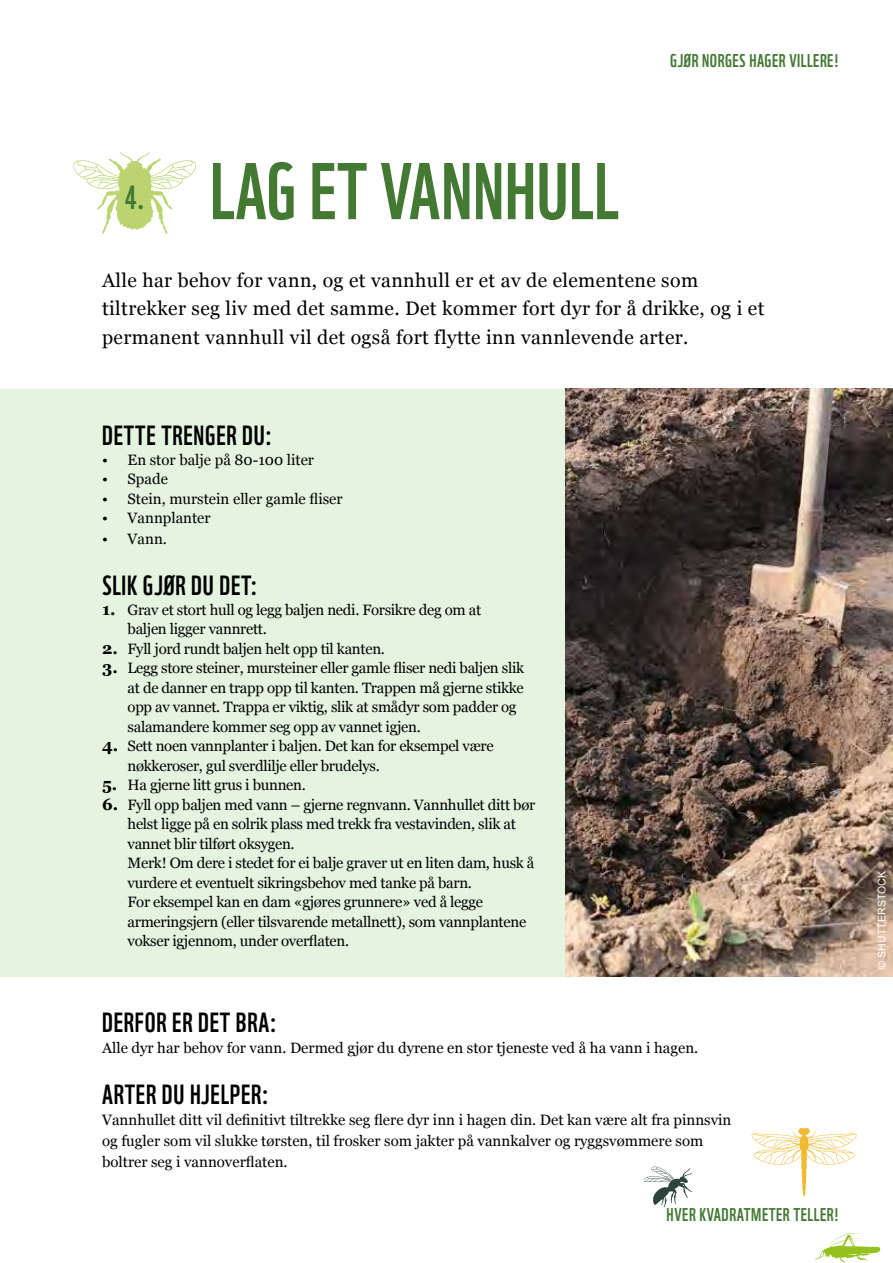
<style>
.page{position:relative;width:893px;height:1263px;background:#fff}
.page>*{position:absolute;margin:0;border:0;box-sizing:border-box;transform-origin:0 0}
.t1{font:78px "WWF";letter-spacing:.01em;color:#447934}
.t2{font:32.7px "WWF";color:#447935}
.t3{font:27px "WWF";letter-spacing:.03em;color:#000}
.t4{font:19.5px/28.5px "Georgia";letter-spacing:.02em;color:#000}
.t5{font:18px "WWF";letter-spacing:.03em;color:#447934}
.t6{font:18px "WWF";letter-spacing:.03em;color:#447935}
.t7{font:15px/19.5px "Georgia";letter-spacing:-.02em;color:#000}
.t8{font:15px/21px "Georgia";color:#000}
.t9{font:10.5px "Arial";letter-spacing:.01em;color:#fff}
.s1{font-weight:700;font-size:16.5px}
</style>
<div class="page">
<div style="left:0;top:389px;width:893px;height:587px;background:#e4f4e1"></div>
<svg style="left:73px;top:152px;width:123px;height:82px"></svg>
<img style="left:566px;top:389px;width:327px;height:587px">
<svg style="left:644px;top:1166px;width:48px;height:41px"></svg>
<svg style="left:815px;top:1233px;width:65px;height:30px"></svg>
<svg style="left:751px;top:1128px;width:106px;height:68px"></svg>
<h2 class="t2" style="left:125px;top:172px;width:22px">4.</h2>
<h1 class="t1" style="left:210px;top:130px;width:410px">LAG ET VANNHULL</h1>
<p class="t5" style="left:670px;top:46px;width:170px">GJØR NORGES HAGER VILLERE!</p>
<h3 class="t4" style="left:102px;top:265px;width:664px">Alle har behov for vann, og et vannhull er et av de elementene som tiltrekker seg liv med det samme. Det kommer fort dyr for å drikke, og i et permanent vannhull vil det også fort flytte inn vannlevende arter.</h3>
<h3 class="t3" style="left:102px;top:414px;width:172px">DETTE TRENGER DU:</h3>
<p class="t8" style="left:102px;top:448px;width:214px">• En stor balje på 80-100 liter</p>
<p class="t7" style="left:102px;top:468px;width:67px">• Spade</p>
<p class="t8" style="left:102px;top:487px;width:242px">• Stein, murstein eller gamle fliser</p>
<p class="t8" style="left:102px;top:507px;width:110px">• Vannplanter</p>
<p class="t7" style="left:102px;top:528px;width:66px">• Vann.</p>
<h3 class="t3" style="left:102px;top:564px;width:157px">SLIK GJØR DU DET:</h3>
<p class="t7" style="left:128px;top:599px;width:355px;text-indent:-26px"><span class="s1">1.</span> Grav et stort hull og legg baljen nedi. Forsikre deg om at baljen ligger vannrett.</p>
<p class="t7" style="left:102px;top:638px;width:284px"><span class="s1">2.</span> Fyll jord rundt baljen helt opp til kanten.</p>
<p class="t7" style="left:128px;top:657px;width:398px;text-indent:-26px"><span class="s1">3.</span> Legg store steiner, mursteiner eller gamle fliser nedi baljen slik at de danner en trapp opp til kanten. Trappen må gjerne stikke opp av vannet. Trappa er viktig, slik at smådyr som padder og salamandere kommer seg opp av vannet igjen.</p>
<p class="t7" style="left:128px;top:735px;width:368px;text-indent:-26px"><span class="s1">4.</span> Sett noen vannplanter i baljen. Det kan for eksempel være nøkkeroser, gul sverdlilje eller brudelys.</p>
<p class="t7" style="left:102px;top:774px;width:205px"><span class="s1">5.</span> Ha gjerne litt grus i bunnen.</p>
<p class="t7" style="left:128px;top:794px;width:409px;text-indent:-26px"><span class="s1">6.</span> Fyll opp baljen med vann – gjerne regnvann. Vannhullet ditt bør helst ligge på en solrik plass med trekk fra vestavinden, slik at vannet blir tilført oksygen.<br>Merk! Om dere i stedet for ei balje graver ut en liten dam, husk å vurdere et eventuelt sikringsbehov med tanke på barn.<br>For eksempel kan en dam «gjøres grunnere» ved å legge armeringsjern (eller tilsvarende metallnett), som vannplantene vokser igjennom, under overflaten.</p>
<h3 class="t3" style="left:102px;top:1001px;width:176px">DERFOR ER DET BRA:</h3>
<p class="t8" style="left:102px;top:1036px;width:598px">Alle dyr har behov for vann. Dermed gjør du dyrene en stor tjeneste ved å ha vann i hagen.</p>
<h3 class="t3" style="left:102px;top:1073px;width:168px">ARTER DU HJELPER:</h3>
<p class="t8" style="left:102px;top:1108px;width:631px">Vannhullet ditt vil definitivt tiltrekke seg flere dyr inn i hagen din. Det kan være alt fra pinnsvin og fugler som vil slukke tørsten, til frosker som jakter på vannkalver og ryggsvømmere som boltrer seg i vannoverflaten.</p>
<p class="t6" style="left:667px;top:1200px;width:174px">HVER KVADRATMETER TELLER!</p>
<p class="t9" style="left:875px;top:968px;width:99px;rotate:-90deg">© SHUTTERSTOCK</p>
</div>
